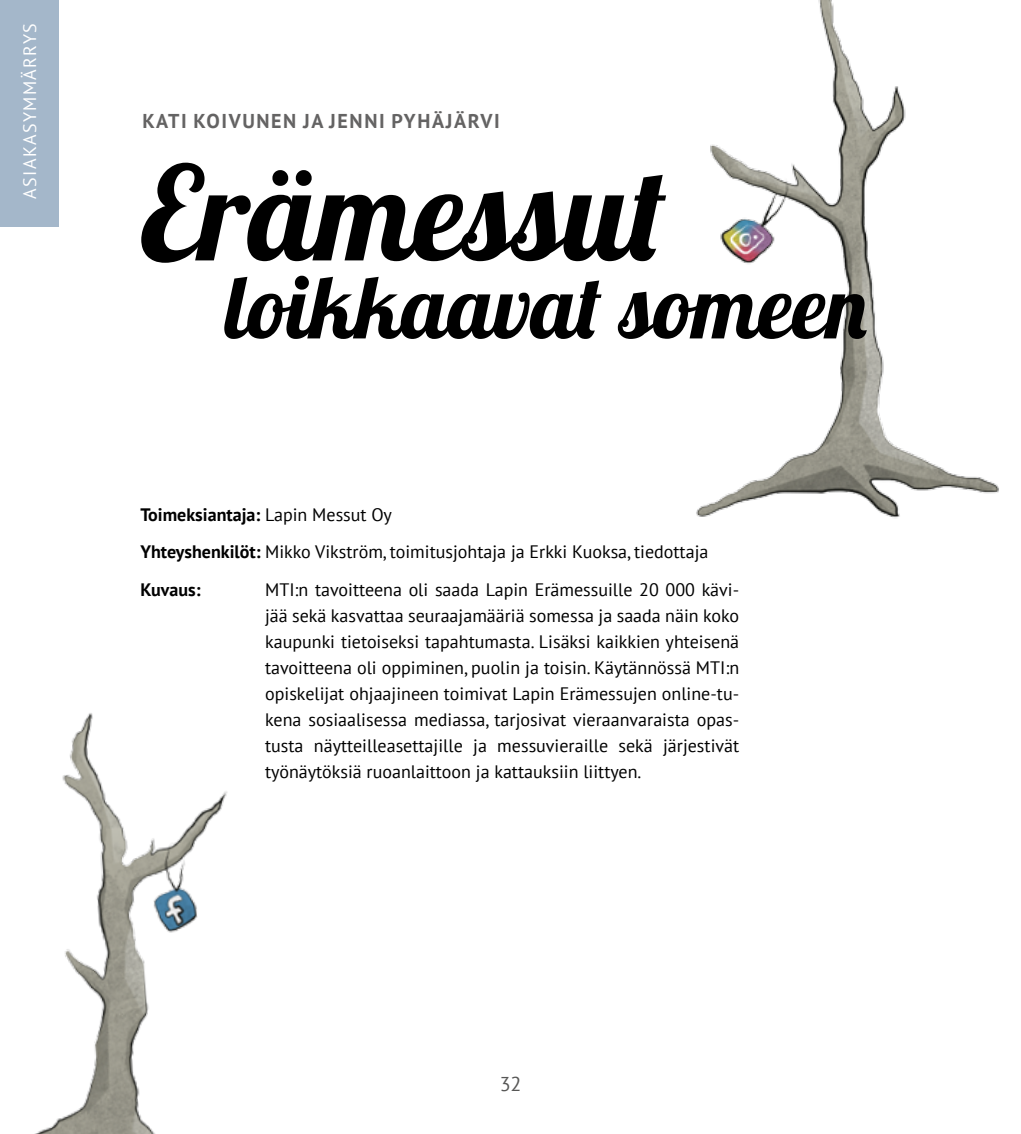
<style>
.page{position:relative;width:1021px;height:1134px;background:#fff}
.page>*{position:absolute;margin:0;border:0;box-sizing:border-box;transform-origin:0 0}
.t1{font:130px "Lobster";color:#000}
.t2{font:88px "Lobster";color:#000}
.t3{font:700 20px "PT Sans";letter-spacing:.08em;color:#646363}
.t4{font:20px "PT Sans";color:#575756}
.t5{font:18px/26px "PT Sans";color:#000}
.t6{font:18px "PT Sans";letter-spacing:.08em;color:#fff}
.s1{font-weight:700}
</style>
<div class="page">
<img style="left:696px;top:0;width:278px;height:519px">
<img style="left:974px;top:476px;width:25px;height:18px">
<div style="left:0;top:0;width:59px;height:227px;background:#a4b7ca"></div>
<img style="left:35px;top:713px;width:193px;height:421px">
<p class="t6" style="left:18px;top:199px;width:177px;rotate:-90deg">ASIAKASYMMÄRRYS</p>
<p class="t3" style="left:143px;top:108px;width:358px">KATI KOIVUNEN JA JENNI PYHÄJÄRVI</p>
<h1 class="t1" style="left:140px;top:130px;width:526px">Erämessut</h1>
<h2 class="t2" style="left:225px;top:250px;width:646px">loikkaavat someen</h2>
<p class="t5" style="left:140px;top:495px;width:569px;line-height:37.4px"><span class="s1">Toimeksiantaja:</span> Lapin Messut Oy<br><span class="s1">Yhteyshenkilöt:</span> Mikko Vikström, toimitusjohtaja ja Erkki Kuoksa, tiedottaja<br><span class="s1">Kuvaus:</span></p>
<p class="t5" style="left:265px;top:576px;width:475px;text-align:justify">MTI:n tavoitteena oli saada Lapin Erämessuille 20 000 kävi&shy;jää sekä kasvattaa seuraajamääriä somessa ja saada näin koko kaupunki tietoiseksi tapahtumasta. Lisäksi kaikkien yhteisenä tavoitteena oli oppiminen, puolin ja toisin. Käytännössä MTI:n opiskelijat ohjaajineen toimivat Lapin Erämessujen online-tu&shy;kena sosiaalisessa mediassa, tarjosivat vieraanvaraista opas&shy;tusta näytteilleasettajille ja messuvieraille sekä järjestivät työnäytöksiä ruoanlaittoon ja kattauksiin liittyen.</p>
<p class="t4" style="left:499px;top:1071px;width:23px">32</p>
</div>
